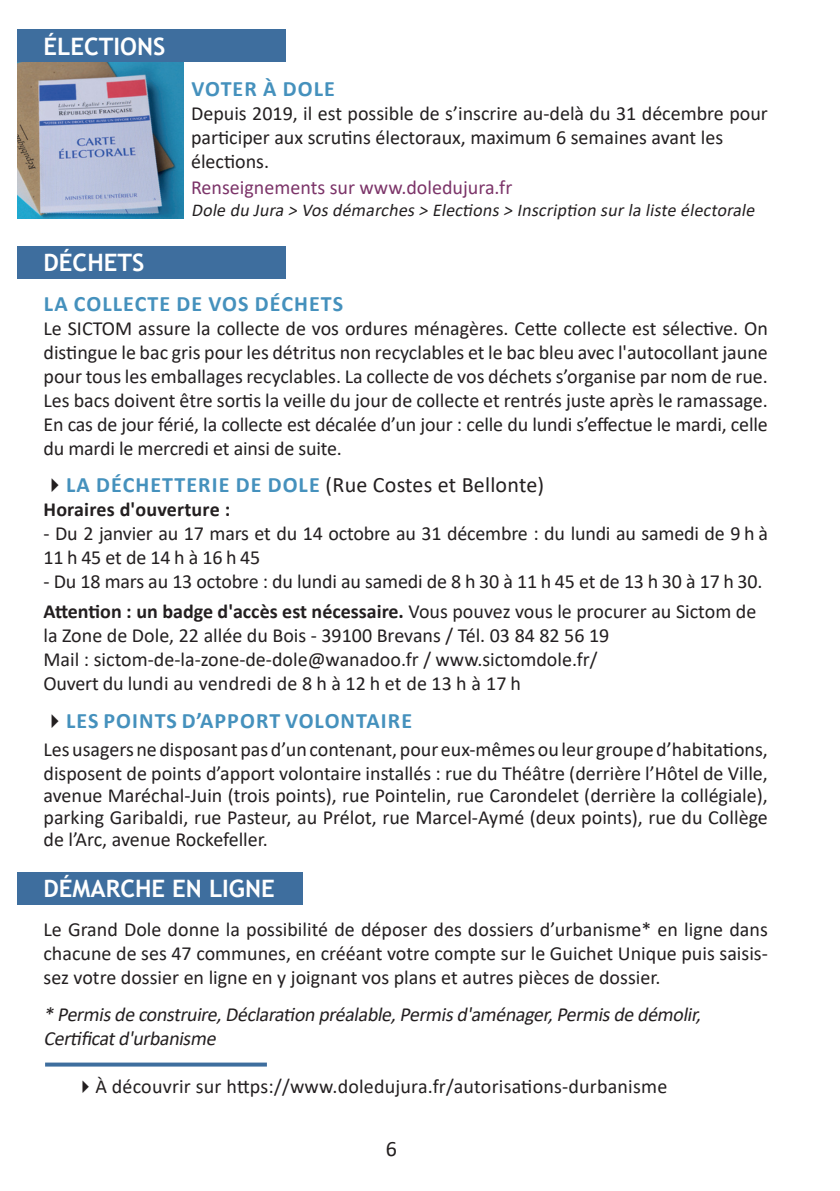
<style>
.page{position:relative;width:840px;height:1191px;background:#fff}
.page>*{position:absolute;margin:0;border:0;box-sizing:border-box;transform-origin:0 0}
.t1{font:700 24px "Trebuchet MS";color:#fff}
.t2{font:700 22px "Calibri";letter-spacing:.05em;color:#4591bd}
.t3{font:22px "Calibri";letter-spacing:.01em;color:#231f20}
.t4{font:20px/24px "Calibri";color:#231f20}
.t5{font:italic 20px/24px "Calibri";color:#231f20}
.t6{font:20px "Calibri";color:#7c3469}
.t7{font:700 20px "Calibri";letter-spacing:.01em;color:#231f20}
.t8{font:italic 18px "Calibri";color:#231f20}
.s1{font-weight:700;color:#4591bd}
.s2{font-weight:700}
.s3{color:#231f20}
</style>
<div class="page">
<div style="left:17px;top:246px;width:268px;height:32px;background:#3e6e9e"></div>
<img style="left:17px;top:62px;width:166px;height:156px">
<div style="left:17px;top:30px;width:268px;height:32px;background:#3e6e9e"></div>
<svg style="left:45px;top:1062px;width:222px;height:4px"></svg>
<div style="left:17px;top:872px;width:285px;height:32px;background:#3e6e9e"></div>
<p class="t1" style="left:43px;top:31px;width:123px">ÉLECTIONS</p>
<p class="t1" style="left:43px;top:248px;width:102px">DÉCHETS</p>
<p class="t2" style="left:191px;top:73px;width:145px">VOTER À DOLE</p>
<p class="t4" style="left:191px;top:100px;width:578px">Depuis 2019, il est possible de s’inscrire au-delà du 31 décembre pour participer aux scrutins électoraux, maximum 6 semaines avant les élections.</p>
<p class="t6" style="left:191px;top:173px;width:322px">Renseignements sur www.doledujura.fr</p>
<p class="t8" style="left:191px;top:197px;width:569px">Dole du Jura &gt; Vosdémarches&gt; Elections&gt; Inscription surla liste électorale</p>
<p class="t2" style="left:44px;top:288px;width:300px">LA COLLECTE DE VOS DÉCHETS</p>
<p class="t4" style="left:43px;top:316px;width:725px;text-align:justify">Le SICTOM assure la collecte de vos ordures ménagères. Cette collecte est sélective. On distingue le bac gris pour les détritus non recyclables et le bac bleu avec l'autocollant jaune pour tous les emballages recyclables. La collecte de vos déchets s’organise par nom de rue.<br>Les bacs doivent être sortis la veille du jour de collecte et rentrés juste après le ramassage.<br>En cas de jour férié, la collecte est décalée d’un jour : celle du lundi s’effectue le mardi, celle du mardi le mercredi et ainsi de suite.</p>
<p class="t3" style="left:43px;top:469px;width:502px">✔<span class="s1">LA DÉCHETTERIE DE DOLE</span> (Rue Costes et Bellonte)</p>
<p class="t7" style="left:43px;top:495px;width:188px">Horaires d'ouverture :</p>
<p class="t4" style="left:43px;top:520px;width:725px">- Du 2 janvier au 17 mars et du 14 octobre au 31 décembre : du lundi au samedi de 9 h à<br>11 h 45 et de 14 h à 16 h 45</p>
<p class="t4" style="left:43px;top:565px;width:720px;line-height:30px">- Du 18 mars au 13 octobre : du lundi au samedi de 8 h 30 à 11 h 45 et de 13 h 30 à 17 h 30.<br><span class="s2">Attention : un badge d'accès est nécessaire.</span> Vous pouvez vous le procurer au Sictom de</p>
<p class="t4" style="left:43px;top:622px;width:567px">la Zone de Dole, 22 allée du Bois - 39100 Brevans / Tél. 03 84 82 56 19<br>Mail : sictom-de-la-zone-de-dole@wanadoo.fr / www.sictomdole.fr/<br>Ouvert du lundi au vendredi de 8 h à 12 h et de 13 h à 17 h</p>
<p class="t2" style="left:43px;top:705px;width:370px"><span class="s3">✔</span>LES POINTS D’APPORT VOLONTAIRE</p>
<p class="t4" style="left:43px;top:737px;width:725px">Les usagers ne disposant pas d’un contenant, pour eux-mêmes ou leur groupe d’habitations, disposent de points d’apport volontaire installés : rue du Théâtre (derrière l’Hôtel de Ville,</p>
<p class="t4" style="left:43px;top:784px;width:725px;line-height:22px;text-align:justify">avenue Maréchal-Juin (trois points), rue Pointelin, rue Carondelet (derrière la collégiale), parking Garibaldi, rue Pasteur, au Prélot, rue Marcel-Aymé (deux points), rue du Collège de l’Arc, avenue Rockefeller.</p>
<p class="t1" style="left:43px;top:874px;width:233px">DÉMARCHE EN LIGNE</p>
<p class="t4" style="left:43px;top:916px;width:725px;text-align:justify">Le Grand Dole donne la possibilité de déposer des dossiers d’urbanisme* en ligne dans chacune de ses 47 communes, en crééant votre compte sur le Guichet Unique puis saisis&shy;sez votre dossier en ligne en y joignant vos plans et autres pièces de dossier.</p>
<p class="t5" style="left:43px;top:1002px;width:663px">* Permisde construire,Déclaration préalable,Permisd'aménager,Permisde démolir,<br>Certificatd'urbanisme</p>
<p class="t4" style="left:75px;top:1073px;width:593px">✔À découvrir sur https://www.doledujura.fr/autorisations-durbanisme</p>
<p class="t3" style="left:385px;top:1133px;width:13px">6</p>
</div>
